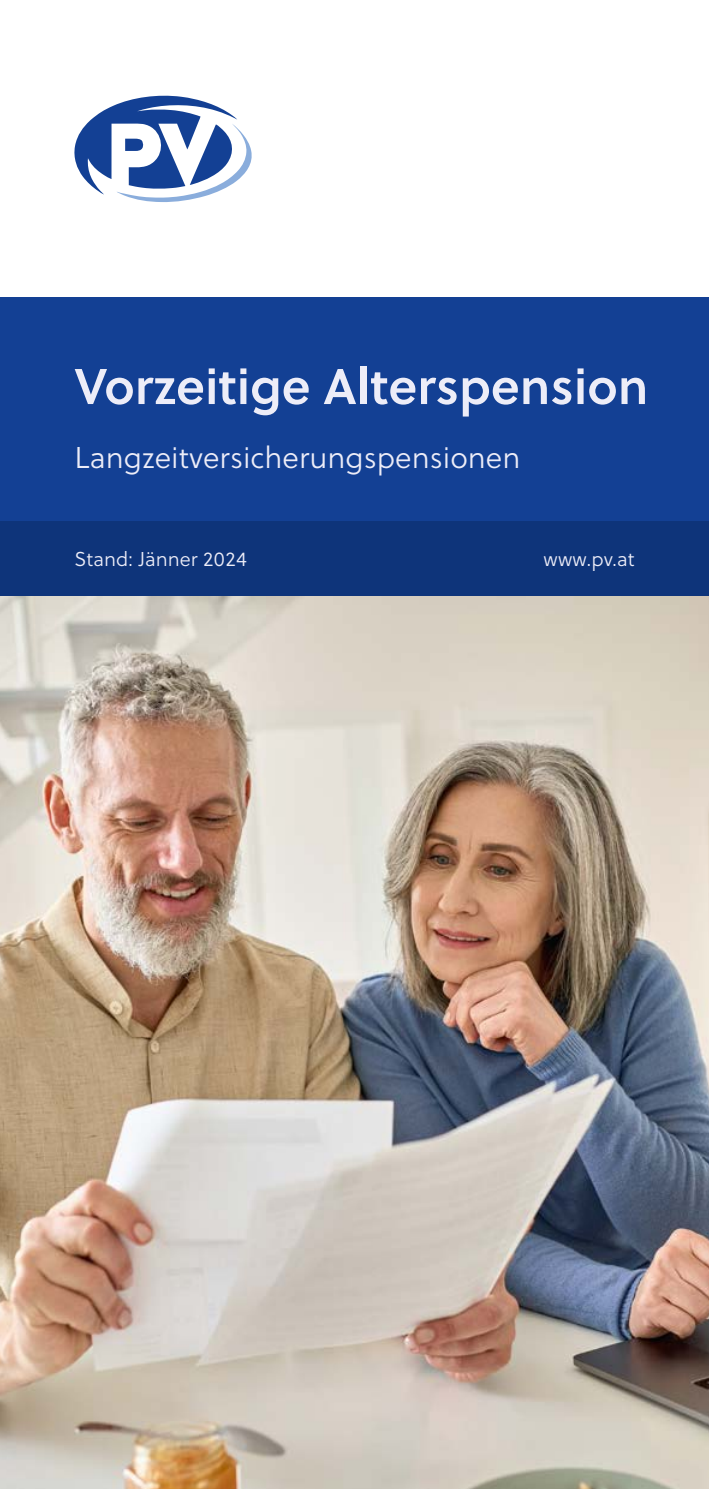
<style>
.page{position:relative;width:709px;height:1489px;background:#fff}
.page>*{position:absolute;margin:0;border:0;box-sizing:border-box;transform-origin:0 0}
.Cover_H1_-_Titel{font:50px "Soleil Sb";color:#ededf8}
.Cover_H2_-_Untertitel{font:30px "Soleil Lt";color:#ededf8}
.Cover_P_-_Zusatz_Cover{font:20px "Soleil Lt";color:#ededf8}
</style>
<div class="page">
<div style="left:0;top:298px;width:709px;height:223px;background:#134094"></div>
<img style="left:0;top:595px;width:709px;height:893px">
<div style="left:0;top:521px;width:709px;height:74px;background:#0e347a"></div>
<svg style="left:74px;top:96px;width:178px;height:106px"></svg>
<h1 class="Cover_H1_-_Titel" style="left:74px;top:348px;width:575px">Vorzeitige Alterspension</h1>
<h2 class="Cover_H2_-_Untertitel" style="left:74px;top:436px;width:447px">Langzeitversicherungspensionen</h2>
<p class="Cover_P_-_Zusatz_Cover" style="left:74px;top:545px;width:174px">Stand: Jänner 2024</p>
<p class="Cover_P_-_Zusatz_Cover" style="left:543px;top:545px;width:92px">www.pv.at</p>
</div>
